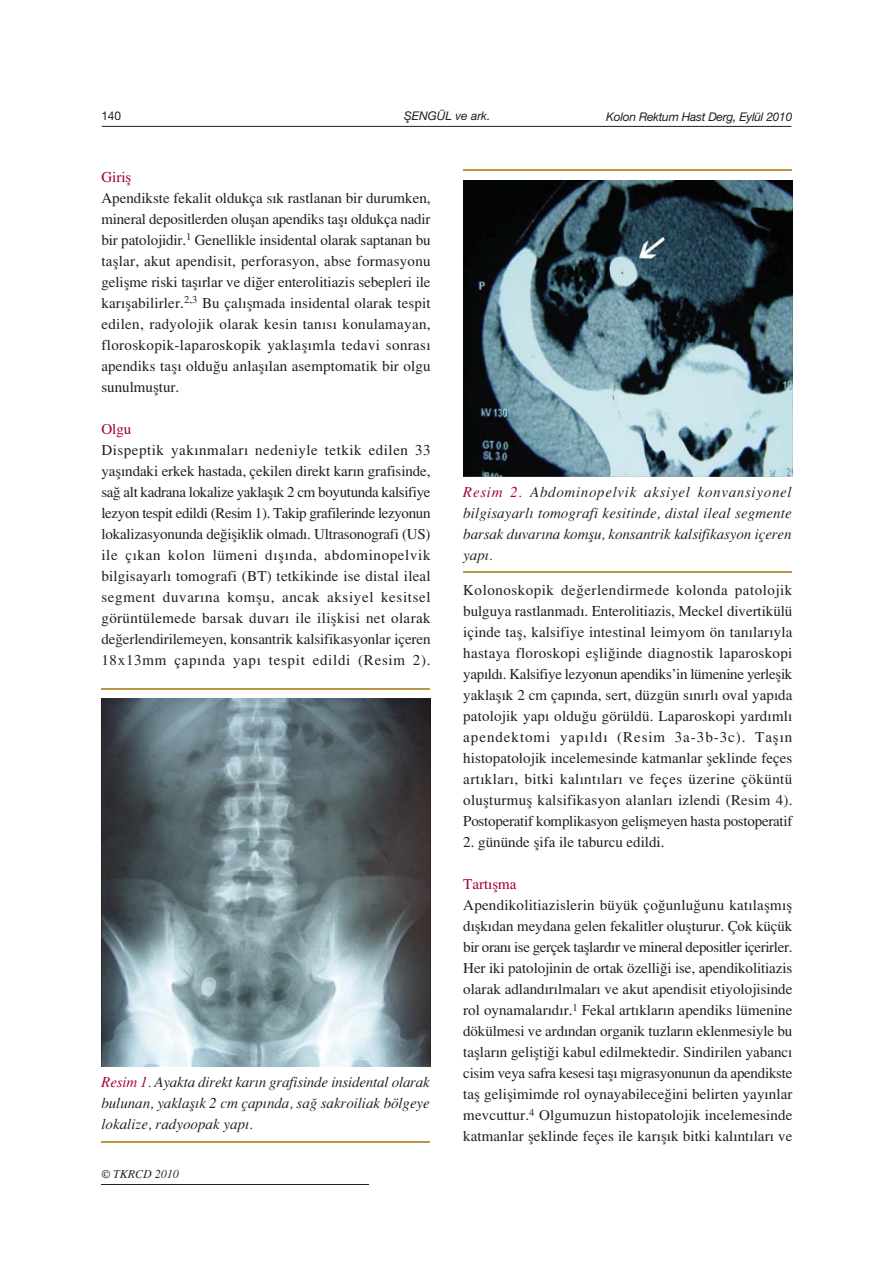
<style>
.page{position:relative;width:893px;height:1263px;background:#fff}
.page>*{position:absolute;margin:0;border:0;box-sizing:border-box;transform-origin:0 0}
.t1{font:15px/21px "Times Turk";letter-spacing:.005em;color:#231f20;text-align:justify}
.t2{font:italic 15px/21px "Times Turk";letter-spacing:-.005em;color:#231f20;text-align:justify}
.t3{font:15px "Times Turk";color:#a30134}
.t4{font:12px "Helvetica T Italic";letter-spacing:-.02em;color:#231f20}
.t5{font:12px "Helvetica T Italic";color:#231f20}
.t6{font:italic 12px "Times Turk";color:#231f20}
.t7{font:12px "Helvetica T";color:#231f20}
.s1{color:#a30134}
</style>
<div class="page">
<hr style="left:102px;top:126px;width:689px;height:1px;background:#231f20">
<hr style="left:101px;top:1184px;width:268px;height:1px;background:#231f20">
<img style="left:101px;top:699px;width:329px;height:368px">
<hr style="left:101px;top:1142px;width:329px;height:1px;background:#bb9642">
<hr style="left:101px;top:689px;width:329px;height:1px;background:#bb9642">
<hr style="left:463px;top:571px;width:328px;height:2px;background:#bb9642">
<hr style="left:463px;top:170px;width:328px;height:1px;background:#bb9642">
<img style="left:463px;top:180px;width:330px;height:296px">
<p class="t7" style="left:101px;top:111px;width:21px">140</p>
<p class="t5" style="left:404px;top:111px;width:88px">fiENGÜL ve ark.</p>
<p class="t4" style="left:606px;top:112px;width:188px">Kolon Rektum Hast Derg, Eylül 2010</p>
<p class="t3" style="left:101px;top:171px;width:31px">Girifl</p>
<p class="t1" style="left:101px;top:189px;width:331px">Apendikste fekalit oldukça s›k rastlanan bir durumken, mineral depositlerden oluflan apendiks tafl› oldukça nadir bir patolojidir.<sup>1</sup> Genellikle insidental olarak saptanan bu tafllar, akut apendisit, perforasyon, abse formasyonu geliflme riski tafl›rlar ve di¤er enterolitiazis sebepleri ile kar›flabilirler.<sup>2,3</sup> Bu çal›flmada insidental olarak tespit edilen, radyolojik olarak kesin tan›s› konulamayan, floroskopik-laparoskopik yaklafl›mla tedavi sonras› apendiks tafl› oldu¤u anlafl›lan asemptomatik bir olgu sunulmufltur.</p>
<p class="t3" style="left:101px;top:423px;width:31px">Olgu</p>
<p class="t1" style="left:101px;top:441px;width:331px">Dispeptik yak›nmalar› nedeniyle tetkik edilen 33 yafl›ndaki erkek hastada, çekilen direkt kar›n grafisinde, sa¤ alt kadrana lokalize yaklafl›k 2 cm boyutunda kalsifiye lezyon tespit edildi (Resim 1). Takip grafilerinde lezyonun lokalizasyonunda de¤ifliklik olmad›. Ultrasonografi (US) ile ç›kan kolon lümeni d›fl›nda, abdominopelvik bilgisayarl› tomografi (BT) tetkikinde ise distal ileal segment duvar›na komflu, ancak aksiyel kesitsel görüntülemede barsak duvar› ile iliflkisi net olarak de¤erlendirilemeyen, konsantrik kalsifikasyonlar içeren 18x13mm çap›nda yap› tespit edildi (Resim 2).</p>
<p class="t2" style="left:101px;top:1073px;width:330px"><span class="s1">Resim 1.</span> Ayakta direkt kar›n grafisinde insidental olarak bulunan, yaklafl›k 2 cm çap›nda, sa¤ sakroiliak bölgeye lokalize, radyoopak yap›.</p>
<p class="t6" style="left:101px;top:1170px;width:79px">© TKRCD 2010</p>
<p class="t2" style="left:463px;top:483px;width:330px"><span class="s1">Resim 2.</span> Abdominopelvik aksiyel konvansiyonel bilgisayarl› tomografi kesitinde, distal ileal segmente barsak duvar›na komflu, konsantrik kalsifikasyon içeren yap›.</p>
<p class="t1" style="left:463px;top:581px;width:331px">Kolonoskopik de¤erlendirmede kolonda patolojik bulguya rastlanmad›. Enterolitiazis, Meckel divertikülü içinde tafl, kalsifiye intestinal leimyom ön tan›lar›yla hastaya floroskopi eflli¤inde diagnostik laparoskopi yap›ld›. Kalsifiye lezyonun apendiks’in lümenine yerleflik yaklafl›k 2 cm çap›nda, sert, düzgün s›n›rl› oval yap›da patolojik yap› oldu¤u görüldü. Laparoskopi yard›ml› apendektomi yap›ld› (Resim 3a-3b-3c). Tafl›n histopatolojik incelemesinde katmanlar fleklinde feçes art›klar›, bitki kal›nt›lar› ve feçes üzerine çöküntü oluflturmufl kalsifikasyon alanlar› izlendi (Resim 4).<br>Postoperatif komplikasyon geliflmeyen hasta postoperatif</p>
<p class="t1" style="left:463px;top:833px;width:203px">2. gününde flifa ile taburcu edildi.</p>
<p class="t3" style="left:463px;top:879px;width:55px">Tart›flma</p>
<p class="t1" style="left:463px;top:896px;width:331px">Apendikolitiazislerin büyük ço¤unlu¤unu kat›laflm›fl d›flk›dan meydana gelen fekalitler oluflturur. Çok küçük bir oran› ise gerçek tafllard›r ve mineral depositler içerirler.<br>Her iki patolojinin de ortak özelli¤i ise, apendikolitiazis olarak adland›r›lmalar› ve akut apendisit etiyolojisinde rol oynamalar›d›r.<sup>1</sup> Fekal art›klar›n apendiks lümenine dökülmesi ve ard›ndan organik tuzlar›n eklenmesiyle bu tafllar›n geliflti¤i kabul edilmektedir. Sindirilen yabanc› cisim veya safra kesesi tafl› migrasyonunun da apendikste tafl geliflimimde rol oynayabilece¤ini belirten yay›nlar mevcuttur.<sup>4</sup> Olgumuzun histopatolojik incelemesinde katmanlar fleklinde feçes ile kar›fl›k bitki kal›nt›lar› ve</p>
</div>
